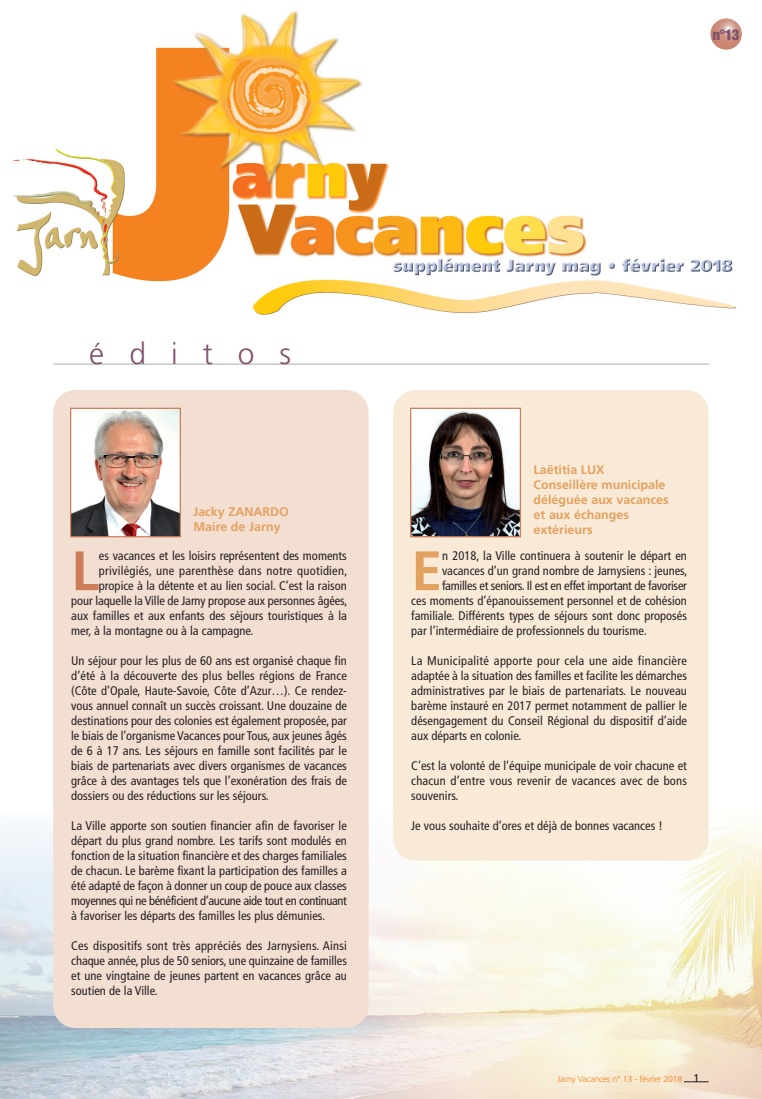
<style>
.page{position:relative;width:762px;height:1099px;background:#fff}
.page>*{position:absolute;margin:0;border:0;box-sizing:border-box;transform-origin:0 0}
.t1{font:700 55.5px "Frutiger";color:#cc7c59}
.t2{font:700 55.5px "Frutiger";color:#e3a15f}
.t3{font:300 30px "Frutiger";letter-spacing:.835em;color:#81526c}
.t4{font:900 condensed 15px "Helvetica Neue";color:#81526c}
.t5{font:condensed 12.5px/15px "Frutiger";color:#231f20;text-align:justify}
.t6{font:700 12.5px/15px "Frutiger";color:#e3a15f}
.t7{font:condensed 12.5px "Frutiger";letter-spacing:-.02em;color:#231f20}
.t8{font:condensed 12.5px "Frutiger";letter-spacing:.02em;color:#231f20}
.t9{font:300 8.75px "Frutiger";letter-spacing:-.03em;color:#f58220}
.s1{font-weight:400;font-size:11.25px;color:#231f20}
</style>
<div class="page">
<img style="left:0;top:967px;width:762px;height:131px">
<svg style="left:0;top:805px;width:762px;height:162px"></svg>
<img style="left:12px;top:10px;width:730px;height:305px">
<svg style="left:684px;top:1081px;width:24px;height:1px"></svg>
<img style="left:710px;top:18px;width:32px;height:32px;border-radius:50%">
<hr style="left:53px;top:363px;width:656px;height:1px;background:#a8a9ad">
<div style="left:53px;top:390px;width:316px;height:638px;background:#f3ded2;border-radius:22px"></div>
<img style="left:72px;top:409px;width:107px;height:126px">
<div style="left:70px;top:407px;width:111px;height:130px;border:1px solid #cc7c59"></div>
<div style="left:393px;top:390px;width:315px;height:470px;background:#f9ead7;border-radius:22px"></div>
<img style="left:412px;top:409px;width:107px;height:126px">
<div style="left:410px;top:407px;width:111px;height:130px;border:1px solid #cc7c59"></div>
<p class="t4" style="left:712px;top:22px;width:29px">n°13</p>
<h2 class="t3" style="left:89px;top:341px;width:203px">éditos</h2>
<p class="t6" style="left:193px;top:505px;width:97px">Jacky ZANARDO<br>Maire de Jarny</p>
<h1 class="t1" style="left:71px;top:548px;width:29px">L</h1>
<p class="t5" style="left:99px;top:549px;width:249px">es vacances et les loisirs représentent des moments</p>
<p class="t8" style="left:99px;top:565px;width:250px">privilégiés, une parenthèse dans notre quotidien,</p>
<p class="t5" style="left:99px;top:579px;width:249px">propice à la détente et au lien social. C’est la raison</p>
<p class="t5" style="left:71px;top:594px;width:278px">pour laquelle la Ville de Jarny propose aux personnes âgées,</p>
<p class="t5" style="left:71px;top:609px;width:277px">aux familles et aux enfants des séjours touristiques à la</p>
<p class="t5" style="left:71px;top:624px;width:184px">mer, à la montagne ou à la campagne.</p>
<p class="t5" style="left:71px;top:654px;width:277px">Un séjour pour les plus de 60 ans est organisé chaque fin d’été à la découverte des plus belles régions de France (Côte d’Opale, Haute-Savoie, Côte d’Azur…). Ce rendez&shy;vous annuel connaît un succès croissant. Une douzaine de destinations pour des colonies est également proposée, par le biais de l’organisme Vacances pour Tous, aux jeunes âgés de 6 à 17 ans. Les séjours en famille sont facilités par le biais de partenariats avec divers organismes de vacances grâce à des avantages tels que l’exonération des frais de dossiers ou des réductions sur les séjours.</p>
<p class="t5" style="left:71px;top:819px;width:277px">La Ville apporte son soutien financier afin de favoriser le départ du plus grand nombre. Les tarifs sont modulés en fonction de la situation financière et des charges familiales de chacun. Le barème fixant la participation des familles a été adapté de façon à donner un coup de pouce aux classes moyennes qui ne bénéficient d’aucune aide tout en continuant à favoriser les départs des familles les plus démunies.</p>
<p class="t5" style="left:71px;top:939px;width:277px">Ces dispositifs sont très appréciés des Jarnysiens. Ainsi chaque année, plus de 50 seniors, une quinzaine de familles et une vingtaine de jeunes partent en vacances grâce au soutien de la Ville.</p>
<p class="t6" style="left:533px;top:462px;width:137px">Laëtitia LUX<br>Conseillère municipale déléguée aux vacances et aux échanges extérieurs</p>
<h1 class="t2" style="left:411px;top:548px;width:32px">E</h1>
<p class="t5" style="left:442px;top:549px;width:246px">n 2018, la Ville continuera à soutenir le départ en</p>
<p class="t5" style="left:442px;top:564px;width:247px">vacances d’un grand nombre de Jarnysiens : jeunes,</p>
<p class="t7" style="left:442px;top:580px;width:246px">familles et seniors. Il est en effet important de favoriser</p>
<p class="t5" style="left:411px;top:594px;width:277px">ces moments d’épanouissement personnel et de cohésion</p>
<p class="t5" style="left:411px;top:609px;width:277px">familiale. Différents types de séjours sont donc proposés</p>
<p class="t5" style="left:411px;top:624px;width:237px">par l’intermédiaire de professionnels du tourisme.</p>
<p class="t5" style="left:411px;top:654px;width:277px">La Municipalité apporte pour cela une aide financière adaptée à la situation des familles et facilite les démarches administratives par le biais de partenariats. Le nouveau barème instauré en 2017 permet notamment de pallier le désengagement du Conseil Régional du dispositif d’aide aux départs en colonie.</p>
<p class="t5" style="left:411px;top:759px;width:277px">C’est la volonté de l’équipe municipale de voir chacune et chacun d’entre vous revenir de vacances avec de bons souvenirs.</p>
<p class="t5" style="left:411px;top:819px;width:253px">Je vous souhaite d’ores et déjà de bonnes vacances !</p>
<p class="t9" style="left:558px;top:1075px;width:143px">Jarny Vacances n° 13 - février 2018 <span class="s1">1</span></p>
</div>
